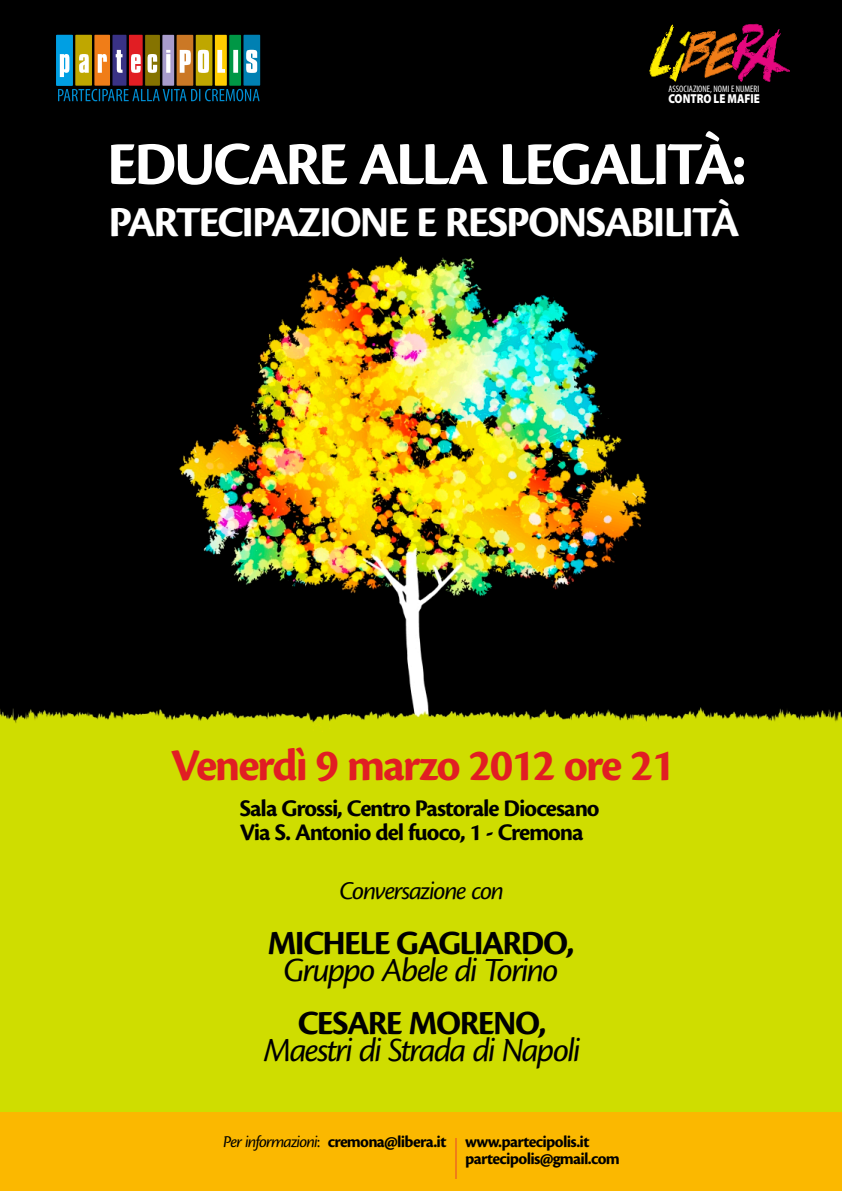
<style>
.page{position:relative;width:842px;height:1191px;background:#fff}
.page>*{position:absolute;margin:0;border:0;box-sizing:border-box;transform-origin:0 0}
.t1{font:700 63.2px "Cronos Pro";letter-spacing:-.05em;color:#fff}
.t2{font:700 47.2px "Cronos Pro";letter-spacing:-.045em;color:#e11e23}
.t3{font:700 44.4px "Cronos Pro";letter-spacing:-.045em;color:#fff}
.t4{font:italic 35.2px "Cronos Pro";letter-spacing:-.055em;color:#000}
.t5{font:700 35.2px "Cronos Pro";letter-spacing:-.045em;color:#000}
.t6{font:italic 26.6px "Cronos Pro";letter-spacing:-.05em;color:#000}
.t7{font:700 24.8px/24.3px "Cronos Pro";letter-spacing:-.045em;color:#000}
.t8{font:700 17.2px/17.5px "Cronos Pro";letter-spacing:-.04em;color:#000}
.t9{font:900 12.9px "Myriad Pro";color:#fff;scale:.85 1}
.t10{font:condensed 9.4px "Myriad Pro";color:#fff}
.s1{font-weight:400;font-style:italic}
.s2{font-weight:400}
</style>
<div class="page">
<img style="left:0;top:0;width:842px;height:1112px">
<div style="left:0;top:1112px;width:842px;height:79px;background:#fbb800"></div>
<div style="left:215px;top:35px;width:12px;height:51px;background:#ffcd00"></div>
<div style="left:162px;top:35px;width:12px;height:51px;background:#a89ccc"></div>
<div style="left:229px;top:35px;width:12px;height:51px;background:#009745"></div>
<div style="left:177px;top:35px;width:16px;height:51px;background:#cb7825"></div>
<div style="left:145px;top:35px;width:15px;height:51px;background:#857300"></div>
<div style="left:196px;top:35px;width:16px;height:51px;background:#bfa700"></div>
<div style="left:56px;top:35px;width:17px;height:51px;background:#009fe3"></div>
<div style="left:243px;top:35px;width:17px;height:51px;background:#0080b2"></div>
<div style="left:75px;top:35px;width:17px;height:51px;background:#bfa700"></div>
<div style="left:94px;top:35px;width:16px;height:51px;background:#f07d18"></div>
<div style="left:112px;top:35px;width:14px;height:51px;background:#393285"></div>
<div style="left:129px;top:35px;width:14px;height:51px;background:#e11e23"></div>
<svg style="left:60px;top:50px;width:197px;height:27px"></svg>
<svg style="left:58px;top:89px;width:202px;height:12px;background:#002f47"></svg>
<svg style="left:649px;top:24px;width:141px;height:58px;background:#572317"></svg>
<hr style="left:455px;top:1137px;width:2px;height:41px;background:#f07d18">
<p class="t10" style="left:668px;top:85px;width:92px">ASSOCIAZIONE, NOMI E NUMERI</p>
<p class="t9" style="left:668px;top:93px;width:109px">CONTRO LE MAFIE</p>
<h1 class="t1" style="left:107px;top:134px;width:641px">EDUCARE ALLA LEGALITÀ:</h1>
<h3 class="t3" style="left:108px;top:201px;width:633px">PARTECIPAZIONE E RESPONSABILITÀ</h3>
<h2 class="t2" style="left:171px;top:743px;width:506px">Venerdì 9 marzo 2012 ore 21</h2>
<h3 class="t7" style="left:240px;top:796px;width:361px">Sala Grossi, Centro Pastorale Diocesano<br>Via S. Antonio del fuoco, 1 - Cremona</h3>
<h3 class="t6" style="left:339px;top:878px;width:166px">Conversazione con</h3>
<h3 class="t5" style="left:267px;top:926px;width:309px">MICHELE GAGLIARDO,</h3>
<h3 class="t4" style="left:283px;top:953px;width:277px">Gruppo Abele di Torino</h3>
<h3 class="t5" style="left:298px;top:1006px;width:250px">CESARE MORENO,</h3>
<h3 class="t4" style="left:264px;top:1033px;width:319px">Maestri di Strada di Napoli</h3>
<p class="t8" style="left:465px;top:1133px;width:156px;text-indent:-242px"><span class="s1">Per informazioni</span><span class="s2">:</span> cremona@libera.it www.partecipolis.it partecipolis@gmail.com</p>
</div>
